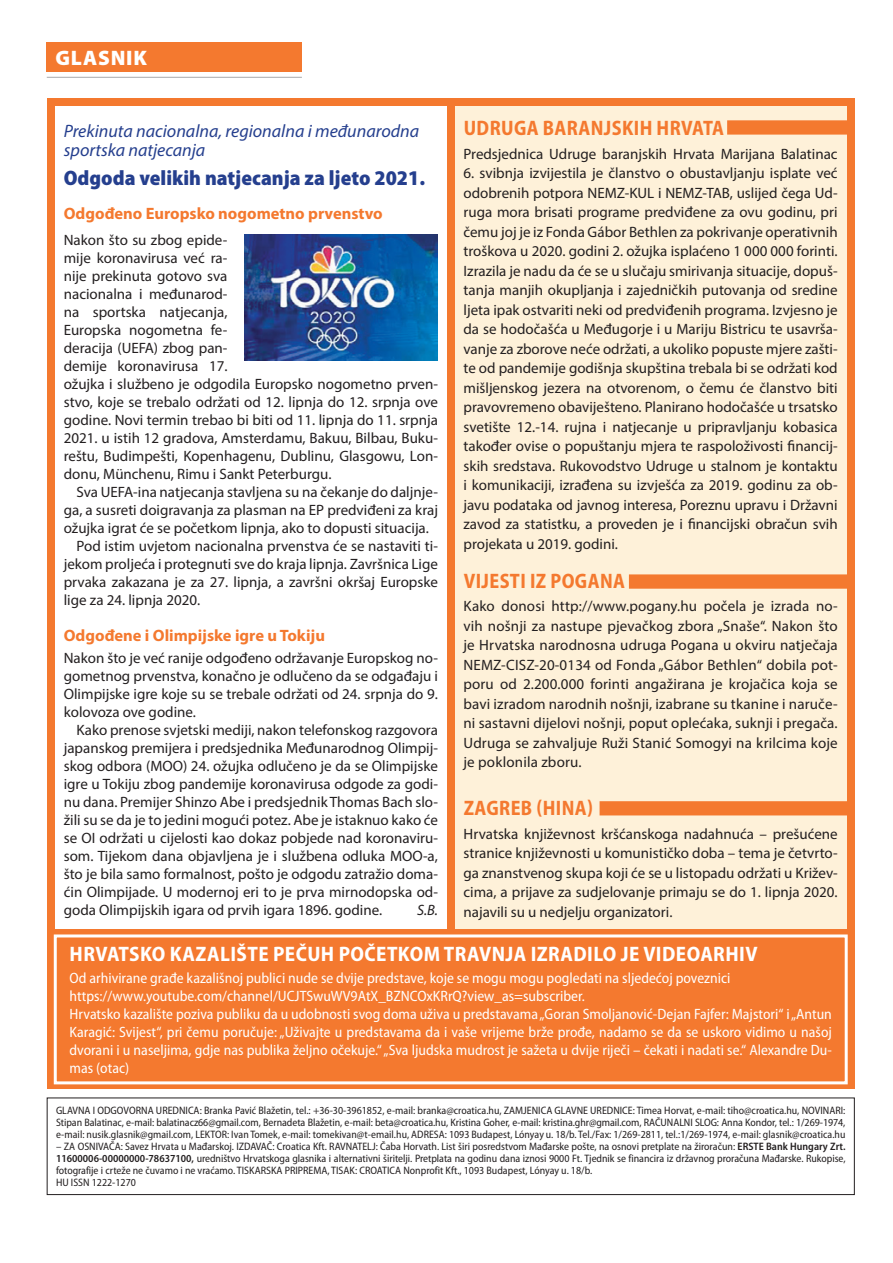
<style>
.page{position:relative;width:893px;height:1263px;background:#fff}
.page>*{position:absolute;margin:0;border:0;box-sizing:border-box;transform-origin:0 0}
.t1{font:700 semi-condensed 21px "Myriad Pro";letter-spacing:.02em;color:#fff}
.t2{font:700 semi-condensed 21px "Myriad Pro";letter-spacing:.02em;color:#f4792f;scale:.95 1}
.t3{font:900 semi-condensed 21px "Myriad Pro";color:#253f8e}
.t4{font:900 21px "Myriad Pro";color:#fff}
.t5{font:italic 18px/19.5px "Myriad Pro";color:#253f8e}
.t6{font:700 16.5px "Myriad Pro";color:#f4792f}
.t7{font:15px/19.5px "Myriad Pro";color:#231f20;text-align:justify}
.t8{font:semi-condensed 15px/18px "Myriad Pro";color:#fff}
.t9{font:italic 15px "Myriad Pro";color:#231f20}
.t10{font:semi-condensed 10.8px/12px "Myriad Pro";color:#231f20;text-align:justify}
.s1{font-weight:600}
</style>
<div class="page">
<svg style="left:46px;top:1097px;width:809px;height:98px"></svg>
<div style="left:47px;top:43px;width:255px;height:29px;background:#f4792f"></div>
<hr style="left:47px;top:77px;width:255px;height:1px;background:#a8a9ad">
<div style="left:47px;top:98px;width:808px;height:991px;background:#f4792f"></div>
<div style="left:455px;top:106px;width:391px;height:823px;background:#fef1d9"></div>
<div style="left:727px;top:120px;width:121px;height:15px;background:#f4792f"></div>
<div style="left:629px;top:574px;width:222px;height:15px;background:#f4792f"></div>
<div style="left:600px;top:801px;width:250px;height:14px;background:#f4792f"></div>
<div style="left:54px;top:934px;width:794px;height:150px;border:3px solid #fff"></div>
<div style="left:55px;top:106px;width:391px;height:823px;background:#fff"></div>
<img style="left:244px;top:235px;width:194px;height:126px">
<h1 class="t4" style="left:55px;top:44px;width:29px">GLASNIK</h1>
<p class="t5" style="left:64px;top:121px;width:357px">Prekinuta nacionalna, regionalna i međunarodna sportska natjecanja</p>
<h1 class="t3" style="left:64px;top:164px;width:363px">Odgoda velikih natjecanja za ljeto 2021.</h1>
<p class="t6" style="left:64px;top:202px;width:320px">Odgođeno Europsko nogometno prvenstvo</p>
<p class="t7" style="left:64px;top:231px;width:376px;line-height:18px;text-align:left">Nakon što su zbog epide-<br>mije koronavirusa već ra-<br>nije prekinuta gotovo sva<br>nacionalna i međunarod-<br>na sportska natjecanja,<br>Europska nogometna fe-<br>deracija (UEFA) zbog pan-<br>demije koronavirusa 17.<br>ožujka i službeno je odgodila Europsko nogometno prven&shy;stvo, koje se trebalo održati od 12. lipnja do 12. srpnja ove godine. Novi termin trebao bi biti od 11. lipnja do 11. srpnja 2021. u istih 12 gradova, Amsterdamu, Bakuu, Bilbau, Buku&shy;reštu, Budimpešti, Kopenhagenu, Dublinu, Glasgowu, Lon&shy;donu, Münchenu, Rimu i Sankt Peterburgu.</p>
<p class="t7" style="left:77px;top:482px;width:363px">Sva UEFA-ina natjecanja stavljena su na čekanje do daljnje-</p>
<p class="t7" style="left:64px;top:500px;width:376px">ga, a susreti doigravanja za plasman na EP predviđeni za kraj</p>
<p class="t7" style="left:64px;top:518px;width:367px">ožujka igrat će se početkom lipnja, ako to dopusti situacija.</p>
<p class="t7" style="left:77px;top:536px;width:363px">Pod istim uvjetom nacionalna prvenstva će se nastaviti ti-</p>
<p class="t7" style="left:64px;top:554px;width:376px">jekom proljeća i protegnuti sve do kraja lipnja. Završnica Lige</p>
<p class="t7" style="left:64px;top:572px;width:376px">prvaka zakazana je za 27. lipnja, a završni okršaj Europske</p>
<p class="t7" style="left:64px;top:590px;width:138px">lige za 24. lipnja 2020.</p>
<p class="t6" style="left:64px;top:625px;width:263px">Odgođene i Olimpijske igre u Tokiju</p>
<p class="t7" style="left:64px;top:649px;width:376px;line-height:18px">Nakon što je već ranije odgođeno održavanje Europskog no&shy;gometnog prvenstva, konačno je odlučeno da se odgađaju i Olimpijske igre koje su se trebale održati od 24. srpnja do 9. kolovoza ove godine.</p>
<p class="t7" style="left:64px;top:721px;width:376px;line-height:18px;text-indent:13px">Kako prenose svjetski mediji, nakon telefonskog razgovora japanskog premijera i predsjednika Međunarodnog Olimpij&shy;skog odbora (MOO) 24. ožujka odlučeno je da se Olimpijske igre u Tokiju zbog pandemije koronavirusa odgode za godi&shy;nu dana. Premijer Shinzo Abe i predsjednik Thomas Bach slo&shy;žili su se da je to jedini mogući potez. Abe je istaknuo kako će se OI održati u cijelosti kao dokaz pobjede nad koronaviru&shy;som. Tijekom dana objavljena je i službena odluka MOO-a, što je bila samo formalnost, pošto je odgodu zatražio doma&shy;ćin Olimpijade. U modernoj eri to je prva mirnodopska od&shy;goda Olimpijskih igara od prvih igara 1896. godine.</p>
<p class="t9" style="left:417px;top:901px;width:22px">S.B.</p>
<h1 class="t2" style="left:464px;top:114px;width:28px">UDRUG</h1>
<h1 class="t2" style="left:527px;top:114px;width:79px">A BARANJSKIH</h1>
<h1 class="t2" style="left:657px;top:114px;width:73px">HRVATA</h1>
<p class="t7" style="left:463px;top:144px;width:376px">Predsjednica Udruge baranjskih Hrvata Marijana Balatinac</p>
<p class="t7" style="left:463px;top:163px;width:376px">6. svibnja izvijestila je članstvo o obustavljanju isplate već odobrenih potpora NEMZ-KUL i NEMZ-TAB, uslijed čega Ud&shy;ruga mora brisati programe predviđene za ovu godinu, pri čemu joj je iz Fonda Gábor Bethlen za pokrivanje operativnih troškova u 2020. godini 2. ožujka isplaćeno 1 000 000 forinti.<br>Izrazila je nadu da će se u slučaju smirivanja situacije, dopuš&shy;tanja manjih okupljanja i zajedničkih putovanja od sredine ljeta ipak ostvariti neki od predviđenih programa. Izvjesno je da se hodočašća u Međugorje i u Mariju Bistricu te usavrša&shy;vanje za zborove neće održati, a ukoliko popuste mjere zašti&shy;te od pandemije godišnja skupština trebala bi se održati kod mišljenskog jezera na otvorenom, o čemu će članstvo biti pravovremeno obaviješteno. Planirano hodočašće u trsatsko svetište 12.-14. rujna i natjecanje u pripravljanju kobasica također ovise o popuštanju mjera te raspoloživosti financij&shy;skih sredstava. Rukovodstvo Udruge u stalnom je kontaktu i komunikaciji, izrađena su izvješća za 2019. godinu za ob&shy;javu podataka od javnog interesa, Poreznu upravu i Državni zavod za statistku, a proveden je i financijski obračun svih projekata u 2019. godini.</p>
<h1 class="t2" style="left:464px;top:567px;width:23px">VIJES</h1>
<h1 class="t2" style="left:510px;top:567px;width:123px">TI IZ POGANA</h1>
<p class="t7" style="left:463px;top:596px;width:376px">Kako donosi http://www.pogany.hu počela je izrada no&shy;vih nošnji za nastupe pjevačkog zbora „Snaše“. Nakon što je Hrvatska narodnosna udruga Pogana u okviru natječaja NEMZ-CISZ-20-0134 od Fonda „Gábor Bethlen“ dobila pot&shy;poru od 2.200.000 forinti angažirana je krojačica koja se bavi izradom narodnih nošnji, izabrane su tkanine i naruče&shy;ni sastavni dijelovi nošnji, poput oplećaka, suknji i pregača.<br>Udruga se zahvaljuje Ruži Stanić Somogyi na krilcima koje je poklonila zboru.</p>
<h1 class="t2" style="left:464px;top:794px;width:138px">ZAGREB (HINA)</h1>
<p class="t7" style="left:463px;top:824px;width:376px">Hrvatska književnost kršćanskoga nadahnuća – prešućene stranice književnosti u komunističko doba – tema je četvrto&shy;ga znanstvenog skupa koji će se u listopadu održati u Križev&shy;cima, a prijave za sudjelovanje primaju se do 1. lipnja 2020. najavili su u nedjelju organizatori.</p>
<h1 class="t1" style="left:70px;top:940px;width:229px">HRVATSKO KAZALI ŠTE PEČUH</h1>
<h1 class="t1" style="left:339px;top:940px;width:317px">POČETKOM TRAVNJA IZRADILO JE VIDE</h1>
<h1 class="t1" style="left:687px;top:940px;width:39px">OARHIV</h1>
<p class="t8" style="left:70px;top:969px;width:764px">Od arhivirane građe kazališnoj publici nude se dvije predstave, koje se mogu mogu pogledati na sljedećoj poveznici https://www.youtube.com/channel/UCJTSwuWV9AtX_BZNCOxKRrQ?view_as=subscriber.<br>Hrvatsko kazalište poziva publiku da u udobnosti svog doma uživa u predstavama „Goran Smoljanović-Dejan Fajfer: Majstori“ i „Antun Karagić: Svijest“, pri čemu poručuje: „Uživajte u predstavama da i vaše vrijeme brže prođe, nadamo se da se uskoro vidimo u našoj dvorani i u naseljima, gdje nas publika željno očekuje.“ „Sva ljudska mudrost je sažeta u dvije riječi – čekati i nadati se.“ Alexandre Du&shy;mas (otac)</p>
<p class="t10" style="left:56px;top:1104px;width:791px">GLAVNA I ODGOVORNA UREDNICA: Branka Pavić Blažetin, tel.: +36-30-3961852, e-mail: branka@croatica.hu, ZAMJENICA GLAVNE UREDNICE: Timea Horvat, e-mail: tiho@croatica.hu, NOVINARI:<br>Stipan Balatinac, e-mail: balatinacz66@gmail.com, Bernadeta Blažetin, e-mail: beta@croatica.hu, Kristina Goher, e-mail: kristina.ghr@gmail.com, RAČUNALNI SLOG: Anna Kondor, tel.: 1/269-1974, e-mail: nusik.glasnik@gmail.com, LEKTOR: Ivan Tomek, e-mail: tomekivan@t-email.hu, ADRESA: 1093 Budapest, Lónyay u. 18/b. Tel./Fax: 1/269-2811, tel.:1/269-1974, e-mail: glasnik@croatica.hu</p>
<p class="t10" style="left:56px;top:1140px;width:791px;text-align:left">– ZA OSNIVAČA: Savez Hrvata u Mađarskoj. IZDAVAČ: Croatica Kft. RAVNATELJ: Čaba Horvath. List širi posredstvom Mađarske pošte, na osnovi pretplate na žiroračun: <span class="s1">ERSTE Bank Hungary Zrt.<br>11600006-00000000-78637100,</span> uredništvo Hrvatskoga glasnika i alternativni širitelji. Pretplata na godinu dana iznosi 9000 Ft. Tjednik se financira iz državnog proračuna Mađarske. Rukopise, fotografije i crteže ne čuvamo i ne vraćamo. TISKARSKA PRIPREMA, TISAK: CROATICA Nonprofit Kft., 1093 Budapest, Lónyay u. 18/b.<br>HU ISSN 1222-1270</p>
</div>
